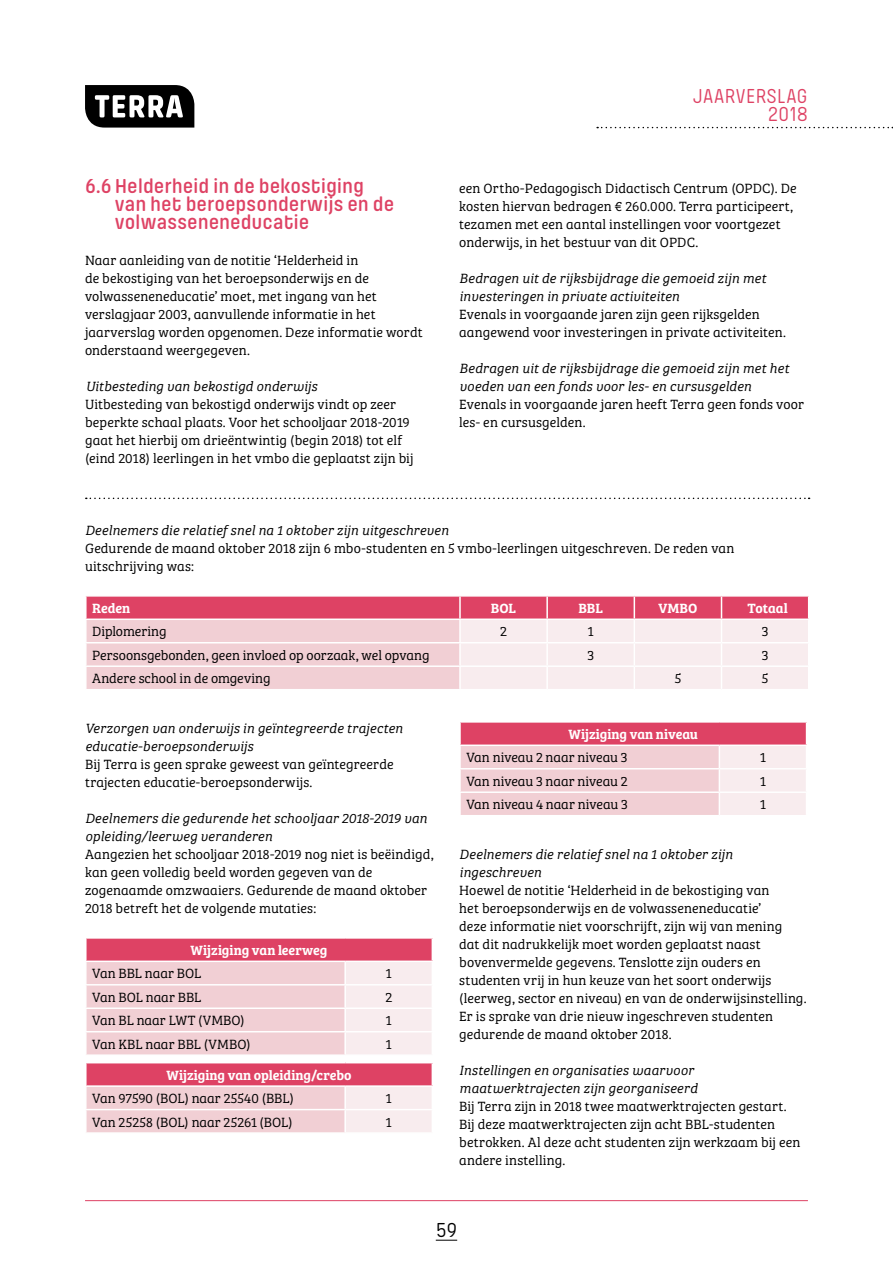
<style>
.page{position:relative;width:893px;height:1263px;background:#fff}
.page>*{position:absolute;margin:0;border:0;box-sizing:border-box;transform-origin:0 0}
.t1{font:600 21px/18px "Pilcrow Soft";color:#de4264}
.t2{font:21px/18px "Pilcrow Soft";letter-spacing:.005em;color:#de4264;text-align:right}
.t3{font:21px "Pilcrow Soft";color:#000}
.t4{font:300 13.8px/18px "Bree Serif";letter-spacing:.005em;color:#000}
.t5{font:italic 300 13.8px/18px "Bree Serif";letter-spacing:.005em;color:#000}
.t6{font:600 13.8px "Bree Serif";letter-spacing:-.005em;color:#fff}
</style>
<div class="page">
<svg style="left:436px;top:1240px;width:21px;height:1px"></svg>
<svg style="left:85px;top:85px;width:109px;height:43px"></svg>
<hr style="left:85px;top:1200px;width:723px;height:1px;background:#de4264">
<svg style="left:597px;top:127px;width:296px;height:1px"></svg>
<svg style="left:86px;top:596px;width:723px;height:93px;background:#efbac5"></svg>
<svg style="left:86px;top:939px;width:346px;height:116px;background:#efbdc6"></svg>
<hr style="left:85px;top:960px;width:260px;height:2px;background:#fff">
<hr style="left:345px;top:960px;width:88px;height:2px;background:#fff">
<svg style="left:86px;top:1063px;width:347px;height:70px;background:#eca9b6"></svg>
<hr style="left:85px;top:1085px;width:260px;height:2px;background:#fff">
<hr style="left:345px;top:1085px;width:88px;height:2px;background:#fff">
<svg style="left:460px;top:723px;width:346px;height:92px;background:#eeb5c0"></svg>
<hr style="left:459px;top:744px;width:260px;height:2px;background:#fff">
<hr style="left:719px;top:744px;width:88px;height:2px;background:#fff">
<svg style="left:86px;top:498px;width:724px;height:1px"></svg>
<h1 class="t1" style="left:115px;top:178px;width:281px;text-indent:-30px">6.6 Helderheid in de bekostiging van het beroepsonderwijs en de volwasseneneducatie</h1>
<p class="t4" style="left:85px;top:251px;width:339px">Naar aanleiding van de notitie ‘Helderheid in<br>de bekostiging van het beroepsonderwijs en de volwasseneneducatie’ moet, met ingang van het verslagjaar 2003, aanvullende informatie in het jaarverslag worden opgenomen. Deze informatie wordt onderstaand weergegeven.</p>
<p class="t5" style="left:85px;top:376px;width:234px">Uitbesteding van bekostigd onderwijs</p>
<p class="t4" style="left:85px;top:395px;width:330px">Uitbesteding van bekostigd onderwijs vindt op zeer beperkte schaal plaats. Voor het schooljaar 2018-2019 gaat het hierbij om drieëntwintig (begin 2018) tot elf (eind 2018) leerlingen in het vmbo die geplaatst zijn bij</p>
<h1 class="t2" style="left:693px;top:88px;width:116px">JAARVERSLAG<br>2018</h1>
<p class="t4" style="left:459px;top:179px;width:339px">een Ortho-Pedagogisch Didactisch Centrum (OPDC). De kosten hiervan bedragen € 260.000. Terra participeert, tezamen met een aantal instellingen voor voortgezet onderwijs, in het bestuur van dit OPDC.</p>
<p class="t5" style="left:459px;top:268px;width:308px">Bedragen uit de rijksbijdrage die gemoeid zijn met investeringen in private activiteiten</p>
<p class="t4" style="left:459px;top:305px;width:328px">Evenals in voorgaande jaren zijn geen rijksgelden aangewend voor investeringen in private activiteiten.</p>
<p class="t5" style="left:459px;top:358px;width:331px">Bedragen uit de rijksbijdrage die gemoeid zijn met het voeden van een fonds voor les- en cursusgelden</p>
<p class="t4" style="left:459px;top:395px;width:346px">Evenals in voorgaande jaren heeft Terra geen fonds voor les- en cursusgelden.</p>
<p class="t5" style="left:85px;top:520px;width:365px">Deelnemers die relatief snel na 1 oktober zijn uitgeschreven</p>
<p class="t4" style="left:85px;top:539px;width:651px">Gedurende de maand oktober 2018 zijn 6 mbo-studenten en 5 vmbo-leerlingen uitgeschreven. De reden van uitschrijving was:</p>
<p class="t6" style="left:92px;top:598px;width:40px">Reden</p>
<p class="t6" style="left:491px;top:598px;width:27px">BOL</p>
<p class="t6" style="left:578px;top:598px;width:26px">BBL</p>
<p class="t6" style="left:658px;top:598px;width:40px">VMBO</p>
<p class="t6" style="left:747px;top:598px;width:42px">Totaal</p>
<p class="t4" style="left:92px;top:622px;width:76px">Diplomering</p>
<p class="t4" style="left:500px;top:622px;width:8px">2</p>
<p class="t4" style="left:588px;top:622px;width:7px">1</p>
<p class="t4" style="left:762px;top:622px;width:8px">3</p>
<p class="t4" style="left:92px;top:645px;width:339px">Persoonsgebonden, geen invloed op oorzaak, wel opvang</p>
<p class="t4" style="left:587px;top:645px;width:8px">3</p>
<p class="t4" style="left:762px;top:645px;width:8px">3</p>
<p class="t4" style="left:92px;top:669px;width:180px">Andere school in de omgeving</p>
<p class="t4" style="left:675px;top:669px;width:8px">5</p>
<p class="t4" style="left:762px;top:669px;width:8px">5</p>
<p class="t5" style="left:85px;top:718px;width:319px">Verzorgen van onderwijs in geïntegreerde trajecten educatie-beroepsonderwijs</p>
<p class="t4" style="left:85px;top:755px;width:310px">Bij Terra is geen sprake geweest van geïntegreerde trajecten educatie-beroepsonderwijs.</p>
<p class="t5" style="left:85px;top:808px;width:344px">Deelnemers die gedurende het schooljaar 2018-2019 van opleiding/leerweg veranderen</p>
<p class="t4" style="left:85px;top:845px;width:350px">Aangezien het schooljaar 2018-2019 nog niet is beëindigd, kan geen volledig beeld worden gegeven van de zogenaamde omzwaaiers. Gedurende de maand oktober 2018 betreft het de volgende mutaties:</p>
<p class="t6" style="left:191px;top:940px;width:138px">Wijziging van leerweg</p>
<p class="t4" style="left:92px;top:964px;width:111px">Van BBL naar BOL</p>
<p class="t4" style="left:386px;top:964px;width:7px">1</p>
<p class="t4" style="left:92px;top:987px;width:111px">Van BOL naar BBL</p>
<p class="t4" style="left:385px;top:987px;width:8px">2</p>
<p class="t4" style="left:92px;top:1011px;width:154px">Van BL naar LWT (VMBO)</p>
<p class="t4" style="left:386px;top:1011px;width:7px">1</p>
<p class="t4" style="left:92px;top:1034px;width:160px">Van KBL naar BBL (VMBO)</p>
<p class="t4" style="left:386px;top:1034px;width:7px">1</p>
<p class="t6" style="left:166px;top:1064px;width:187px">Wijziging van opleiding/crebo</p>
<p class="t4" style="left:92px;top:1089px;width:203px">Van 97590 (BOL) naar 25540 (BBL)</p>
<p class="t4" style="left:386px;top:1089px;width:7px">1</p>
<p class="t4" style="left:92px;top:1112px;width:202px">Van 25258 (BOL) naar 25261 (BOL)</p>
<p class="t4" style="left:386px;top:1112px;width:7px">1</p>
<p class="t6" style="left:568px;top:724px;width:131px">Wijziging van niveau</p>
<p class="t4" style="left:466px;top:748px;width:163px">Van niveau 2 naar niveau 3</p>
<p class="t4" style="left:760px;top:748px;width:7px">1</p>
<p class="t4" style="left:466px;top:771px;width:163px">Van niveau 3 naar niveau 2</p>
<p class="t4" style="left:760px;top:771px;width:7px">1</p>
<p class="t4" style="left:466px;top:795px;width:163px">Van niveau 4 naar niveau 3</p>
<p class="t4" style="left:760px;top:795px;width:7px">1</p>
<p class="t5" style="left:459px;top:844px;width:275px">Deelnemers die relatief snel na 1 oktober zijn ingeschreven</p>
<p class="t4" style="left:459px;top:881px;width:349px">Hoewel de notitie ‘Helderheid in de bekostiging van<br>het beroepsonderwijs en de volwasseneneducatie’<br>deze informatie niet voorschrijft, zijn wij van mening<br>dat dit nadrukkelijk moet worden geplaatst naast bovenvermelde gegevens. Tenslotte zijn ouders en studenten vrij in hun keuze van het soort onderwijs (leerweg, sector en niveau) en van de onderwijsinstelling.<br>Er is sprake van drie nieuw ingeschreven studenten gedurende de maand oktober 2018.</p>
<p class="t5" style="left:459px;top:1060px;width:240px">Instellingen en organisaties waarvoor maatwerktrajecten zijn georganiseerd</p>
<p class="t4" style="left:459px;top:1097px;width:343px">Bij Terra zijn in 2018 twee maatwerktrajecten gestart.<br>Bij deze maatwerktrajecten zijn acht BBL-studenten betrokken. Al deze acht studenten zijn werkzaam bij een andere instelling.</p>
<h1 class="t3" style="left:436px;top:1220px;width:23px">59</h1>
</div>
